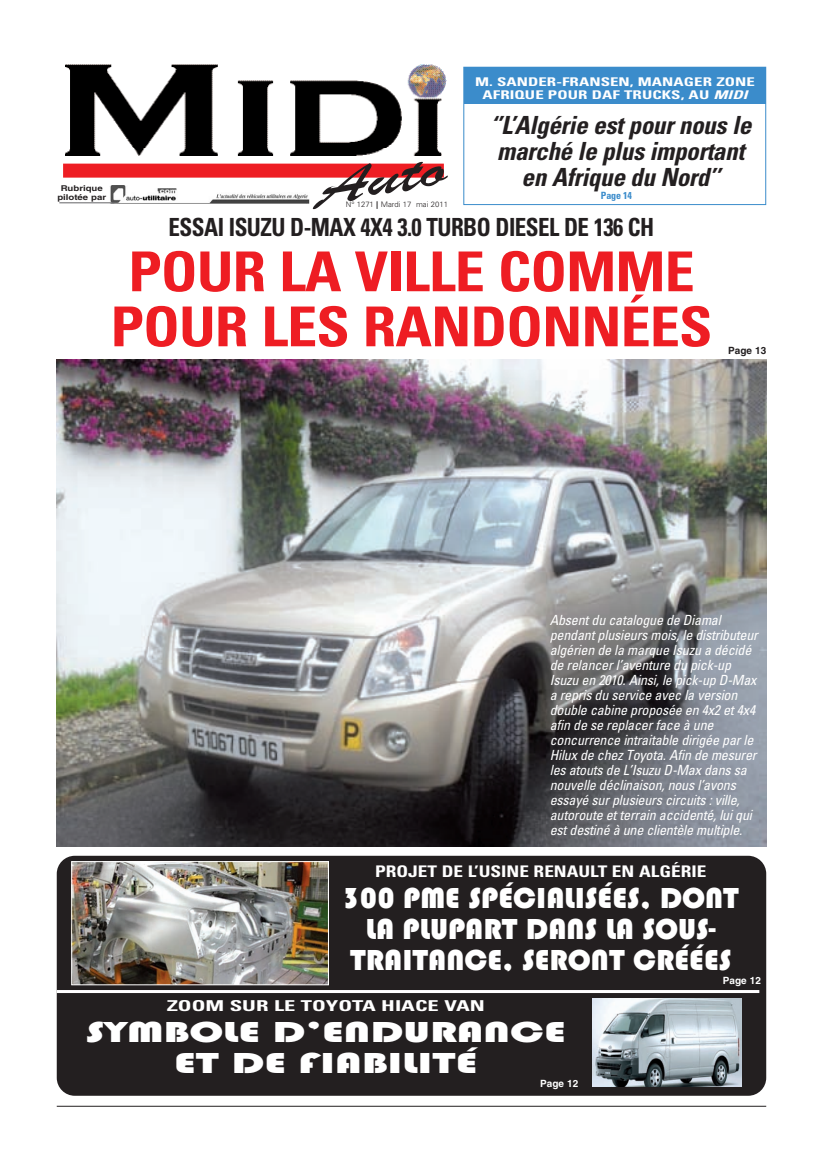
<style>
.page{position:relative;width:823px;height:1163px;background:#fff}
.page>*{position:absolute;margin:0;border:0;box-sizing:border-box;transform-origin:0 0}
.t1{font:700 condensed 55px/55px "Univers";letter-spacing:-.015em;color:#ee1d23;text-align:center;scale:1.09 1}
.t2{font:30px/31px "Bauhaus 93";color:#fff;text-align:center}
.t3{font:30px/31px "Bauhaus 93";color:#fff;text-align:center;scale:1.5 1}
.t4{font:italic 700 condensed 25px/26px "Univers";letter-spacing:-.015em;color:#231f20;text-align:center}
.t5{font:700 condensed 25px "Univers";letter-spacing:-.02em;color:#231f20;scale:.92 1}
.t6{font:700 condensed 16px "Univers";color:#fff;scale:1.2 1}
.t7{font:700 condensed 15px "Univers";color:#fff;scale:1.5 1}
.t8{font:italic condensed 14px/15px "Univers";letter-spacing:-.015em;color:#fff}
.t9{font:700 condensed 12px/13px "Univers";letter-spacing:.005em;color:#fff;text-align:center;scale:1.4 1}
.t10{font:700 10px "Helvetica";color:#fff}
.t11{font:700 condensed 10px "Univers";letter-spacing:-.015em;color:#3b8ccb}
.t12{font:700 10px "Helvetica";color:#231f20}
.t13{font:700 8px/9px "Helvetica";color:#231f20;text-align:center;scale:1.2 1}
.t14{font:300 7.6px "Univers";color:#231f20}
.s1{font-style:italic}
.s2{font-weight:900}
</style>
<div class="page">
<hr style="left:57px;top:1105px;width:708px;height:1px;background:#231f20">
<img style="left:66px;top:64px;width:381px;height:84px">
<img style="left:66px;top:148px;width:376px;height:7px">
<div style="left:63px;top:164px;width:380px;height:14px;background:#ee1d23"></div>
<div style="left:463px;top:67px;width:302px;height:138px;border:1px solid #3b8ccb"></div>
<div style="left:464px;top:67px;width:301px;height:37px;background:#3b8ccb"></div>
<svg style="left:312px;top:162px;width:135px;height:47px"></svg>
<img style="left:110px;top:185px;width:200px;height:18px">
<hr style="left:59px;top:202px;width:55px;height:1px;background:#636366">
<img style="left:57px;top:359px;width:708px;height:487px">
<div style="left:57px;top:855px;width:708px;height:240px;background:#231f20;border-radius:18px"></div>
<img style="left:74px;top:863px;width:252px;height:119px">
<div style="left:72px;top:861px;width:256px;height:123px;border:1px solid #fff"></div>
<hr style="left:57px;top:989px;width:701px;height:3px;background:#fff">
<img style="left:592px;top:998px;width:148px;height:88px">
<p class="t13" style="left:57px;top:184px;width:42px">Rubrique pilotée par</p>
<p class="t9" style="left:474px;top:76px;width:201px">M. SANDER-FRANSEN, MANAGER ZONE<br>AFRIQUE POUR DAF TRUCKS, AU <span class="s1">MIDI</span></p>
<h3 class="t4" style="left:490px;top:114px;width:262px">‘’L’Algérie est pour nous le marché le plus important en Afrique du Nord’’</h3>
<p class="t11" style="left:600px;top:192px;width:33px">Page 14</p>
<p class="t14" style="left:345px;top:202px;width:104px">N° 1271 <span class="s2">|</span> Mardi 17 mai 2011</p>
<h3 class="t5" style="left:168px;top:218px;width:529px">ESSAI ISUZU D-MAX 4X4 3.0 TURBO DIESEL DE 136 CH</h3>
<h1 class="t1" style="left:110px;top:249px;width:553px">POUR LA VILLE COMME<br>POUR LES RANDONNÉES</h1>
<p class="t12" style="left:727px;top:346px;width:40px">Page 13</p>
<p class="t8" style="left:549px;top:613px;width:209px">Absent du catalogue de Diamal pendant plusieurs mois, le distributeur algérien de la marque Isuzu a décidé de relancer l’aventure du pick-up Isuzu en 2010. Ainsi, le pick-up D-Max a repris du service avec la version double cabine proposée en 4x2 et 4x4 afin de se replacer face à une concurrence intraitable dirigée par le Hilux de chez Toyota. Afin de mesurer les atouts de L’Isuzu D-Max dans sa nouvelle déclinaison, nous l’avons essayé sur plusieurs circuits : ville, autoroute et terrain accidenté, lui qui est destiné à une clientèle multiple.</p>
<p class="t6" style="left:375px;top:865px;width:277px">PROJET DE L’USINE RENAULT EN ALGÉRIE</p>
<h2 class="t2" style="left:342px;top:882px;width:397px">300 PME SPÉCIALISÉES, DONT<br>LA PLUPART DANS LA SOUS-<br>TRAITANCE, SERONT CRÉÉES</h2>
<p class="t7" style="left:166px;top:1000px;width:213px">ZOOM SUR LE TOYOTA HIACE VAN</p>
<h2 class="t3" style="left:86px;top:1016px;width:321px">SYMBOLE D’ENDURANCE<br>ET DE FIABILITÉ</h2>
<p class="t10" style="left:722px;top:976px;width:40px">Page 12</p>
<p class="t10" style="left:540px;top:1078px;width:40px">Page 12</p>
</div>
